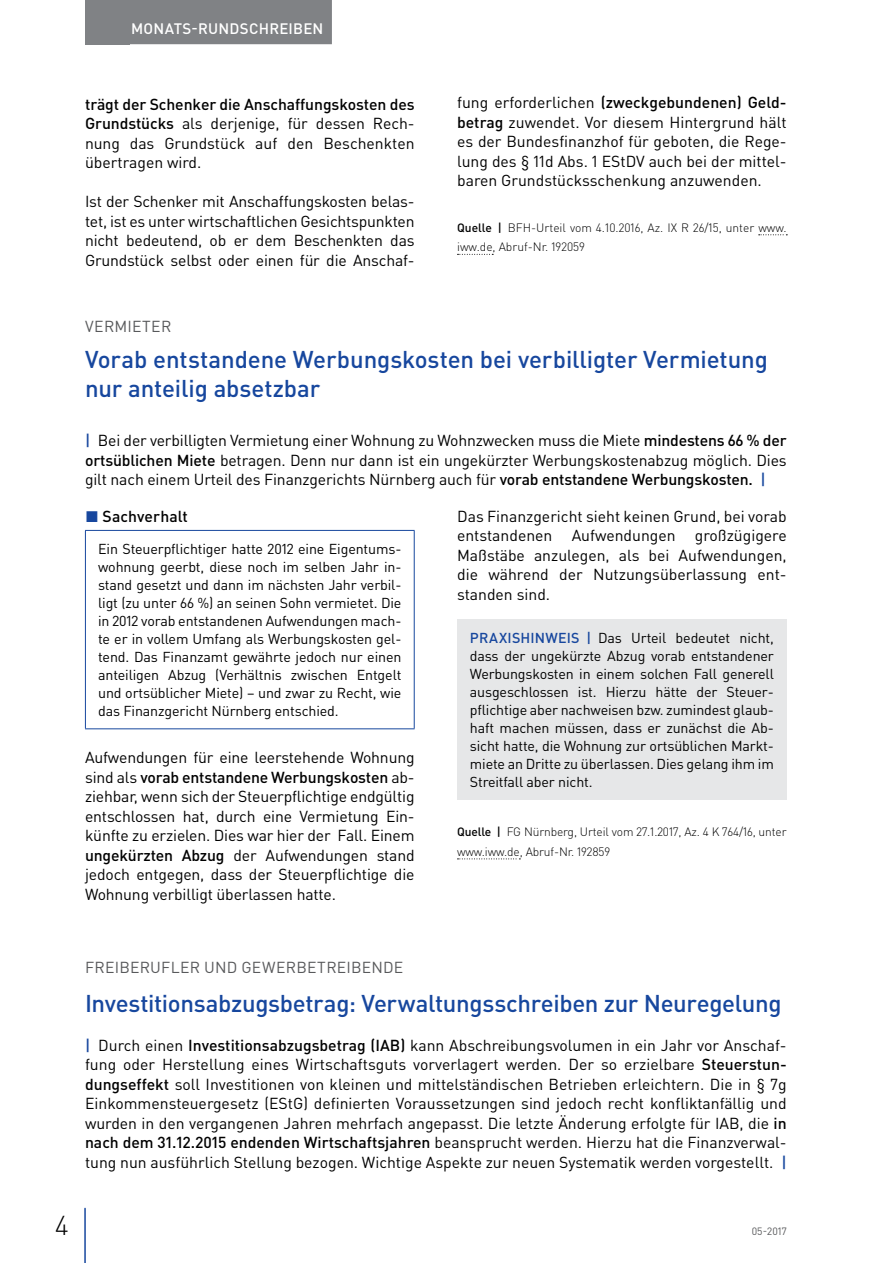
<style>
.page{position:relative;width:893px;height:1263px;background:#fff}
.page>*{position:absolute;margin:0;border:0;box-sizing:border-box;transform-origin:0 0}
.t1{font:300 27px "DIN Pro";color:#000}
.t2{font:500 24px/28.5px "DIN Pro";letter-spacing:-.005em;color:#17479e}
.t3{font:15.75px/19.5px "DIN Pro";letter-spacing:-.005em;color:#000;text-align:justify}
.t4{font:15.75px "DIN Pro";letter-spacing:.015em;color:#58595b}
.t5{font:500 15.75px "DIN Pro";letter-spacing:.005em;color:#000}
.t6{font:500 15px "DIN Pro";letter-spacing:.015em;color:#fff}
.t7{font:14.25px/18px "DIN Pro";letter-spacing:-.01em;color:#000;text-align:justify}
.t8{font:300 12px/19.5px "DIN Pro";letter-spacing:-.01em;color:#000}
.t9{font:10.5px "DIN Pro";color:#58595b}
.s1{font-weight:500}
.s2{font-weight:500;color:#17479e}
.s3{color:#17479e}
</style>
<div class="page">
<div style="left:85px;top:0;width:45px;height:44px;background:#808285"></div>
<hr style="left:84px;top:1208px;width:2px;height:55px;background:#17479e">
<div style="left:122px;top:0;width:210px;height:44px;background:#808285"></div>
<svg style="left:759px;top:234px;width:28px;height:1px"></svg>
<svg style="left:457px;top:254px;width:36px;height:1px"></svg>
<hr style="left:85px;top:530px;width:330px;height:1px;background:#17479e">
<hr style="left:85px;top:531px;width:1px;height:197px;background:#17479e">
<hr style="left:414px;top:531px;width:1px;height:197px;background:#17479e">
<hr style="left:85px;top:728px;width:330px;height:1px;background:#17479e">
<svg style="left:457px;top:858px;width:63px;height:1px"></svg>
<div style="left:457px;top:619px;width:330px;height:180px;background:#e6e7e8"></div>
<p class="t6" style="left:131px;top:18px;width:194px">MONATS-RUNDSCHREIBEN</p>
<p class="t3" style="left:85px;top:94px;width:331px"><span class="s1">trägt der Schenker die Anschaffungskosten des Grundstücks</span> als derjenige, für dessen Rech&shy;nung das Grundstück auf den Beschenkten übertragen wird.</p>
<p class="t3" style="left:85px;top:191px;width:331px">Ist der Schenker mit Anschaffungskosten belas&shy;tet, ist es unter wirtschaftlichen Gesichtspunkten nicht bedeutend, ob er dem Beschenkten das Grundstück selbst oder einen für die Anschaf-</p>
<p class="t3" style="left:457px;top:92px;width:331px">fung erforderlichen <span class="s1">(zweckgebundenen) Geld&shy;betrag</span> zuwendet. Vor diesem Hintergrund hält es der Bundesfinanzhof für geboten, die Rege&shy;lung des § 11d Abs. 1 EStDV auch bei der mittel&shy;baren Grundstücksschenkung anzuwenden.</p>
<p class="t8" style="left:457px;top:217px;width:331px"><span class="s1">Quelle |</span> BFH-Urteil vom 4.10.2016, Az. IX R 26/15, unter www. iww.de, Abruf-Nr. 192059</p>
<p class="t4" style="left:85px;top:316px;width:88px">VERMIETER</p>
<h2 class="t2" style="left:85px;top:344px;width:684px">Vorab entstandene Werbungskosten bei verbilligter Vermietung nur anteilig absetzbar</h2>
<p class="t3" style="left:85px;top:430px;width:703px"><span class="s2">|</span> Bei der verbilligten Vermietung einer Wohnung zu Wohnzwecken muss die Miete <span class="s1">mindestens 66 % der ortsüblichen Miete</span> betragen. Denn nur dann ist ein ungekürzter Werbungskostenabzug möglich. Dies gilt nach einem Urteil des Finanzgerichts Nürnberg auch für <span class="s1">vorab entstandene Werbungskosten.</span> <span class="s2">|</span></p>
<p class="t5" style="left:85px;top:505px;width:104px"><span class="s3">◼</span> Sachverhalt</p>
<p class="t7" style="left:98px;top:539px;width:305px">Ein Steuerpflichtiger hatte 2012 eine Eigentums&shy;wohnung geerbt, diese noch im selben Jahr in&shy;stand gesetzt und dann im nächsten Jahr verbil&shy;ligt (zu unter 66 %) an seinen Sohn vermietet. Die in 2012 vorab entstandenen Aufwendungen mach&shy;te er in vollem Umfang als Werbungskosten gel&shy;tend. Das Finanzamt gewährte jedoch nur einen anteiligen Abzug (Verhältnis zwischen Entgelt und ortsüblicher Miete) – und zwar zu Recht, wie das Finanzgericht Nürnberg entschied.</p>
<p class="t3" style="left:85px;top:747px;width:331px">Aufwendungen für eine leerstehende Wohnung sind als <span class="s1">vorab entstandene Werbungskosten</span> ab&shy;ziehbar, wenn sich der Steuerpflichtige endgültig entschlossen hat, durch eine Vermietung Ein&shy;künfte zu erzielen. Dies war hier der Fall. Einem <span class="s1">ungekürzten Abzug</span> der Aufwendungen stand jedoch entgegen, dass der Steuerpflichtige die Wohnung verbilligt überlassen hatte.</p>
<p class="t3" style="left:457px;top:506px;width:331px">Das Finanzgericht sieht keinen Grund, bei vorab entstandenen Aufwendungen großzügigere Maßstäbe anzulegen, als bei Aufwendungen, die während der Nutzungsüberlassung ent&shy;standen sind.</p>
<p class="t7" style="left:470px;top:628px;width:306px"><span class="s2">PRAXISHINWEIS |</span> Das Urteil bedeutet nicht, dass der ungekürzte Abzug vorab entstandener Werbungskosten in einem solchen Fall generell ausgeschlossen ist. Hierzu hätte der Steuer&shy;pflichtige aber nachweisen bzw. zumindest glaub&shy;haft machen müssen, dass er zunächst die Ab&shy;sicht hatte, die Wohnung zur ortsüblichen Markt&shy;miete an Dritte zu überlassen. Dies gelang ihm im Streitfall aber nicht.</p>
<p class="t8" style="left:457px;top:822px;width:331px"><span class="s1">Quelle |</span> FG Nürnberg, Urteil vom 27.1.2017, Az. 4 K 764/16, unter www.iww.de, Abruf-Nr. 192859</p>
<p class="t4" style="left:85px;top:956px;width:320px">FREIBERUFLER UND GEWERBETREIBENDE</p>
<h2 class="t2" style="left:85px;top:988px;width:698px">Investitionsabzugsbetrag: Verwaltungsschreiben zur Neuregelung</h2>
<p class="t3" style="left:85px;top:1035px;width:703px"><span class="s2">|</span> Durch einen <span class="s1">Investitionsabzugsbetrag (IAB)</span> kann Abschreibungsvolumen in ein Jahr vor Anschaf&shy;fung oder Herstellung eines Wirtschaftsguts vorverlagert werden. Der so erzielbare <span class="s1">Steuerstun&shy;dungseffekt</span> soll Investitionen von kleinen und mittelständischen Betrieben erleichtern. Die in § 7g Einkommensteuergesetz (EStG) definierten Voraussetzungen sind jedoch recht konfliktanfällig und wurden in den vergangenen Jahren mehrfach angepasst. Die letzte Änderung erfolgte für IAB, die <span class="s1">in nach dem 31.12.2015 endenden Wirtschaftsjahren</span> beansprucht werden. Hierzu hat die Finanzverwal&shy;tung nun ausführlich Stellung bezogen. Wichtige Aspekte zur neuen Systematik werden vorgestellt. <span class="s2">|</span></p>
<h1 class="t1" style="left:55px;top:1207px;width:15px">4</h1>
<p class="t9" style="left:752px;top:1224px;width:36px">05-2017</p>
</div>
